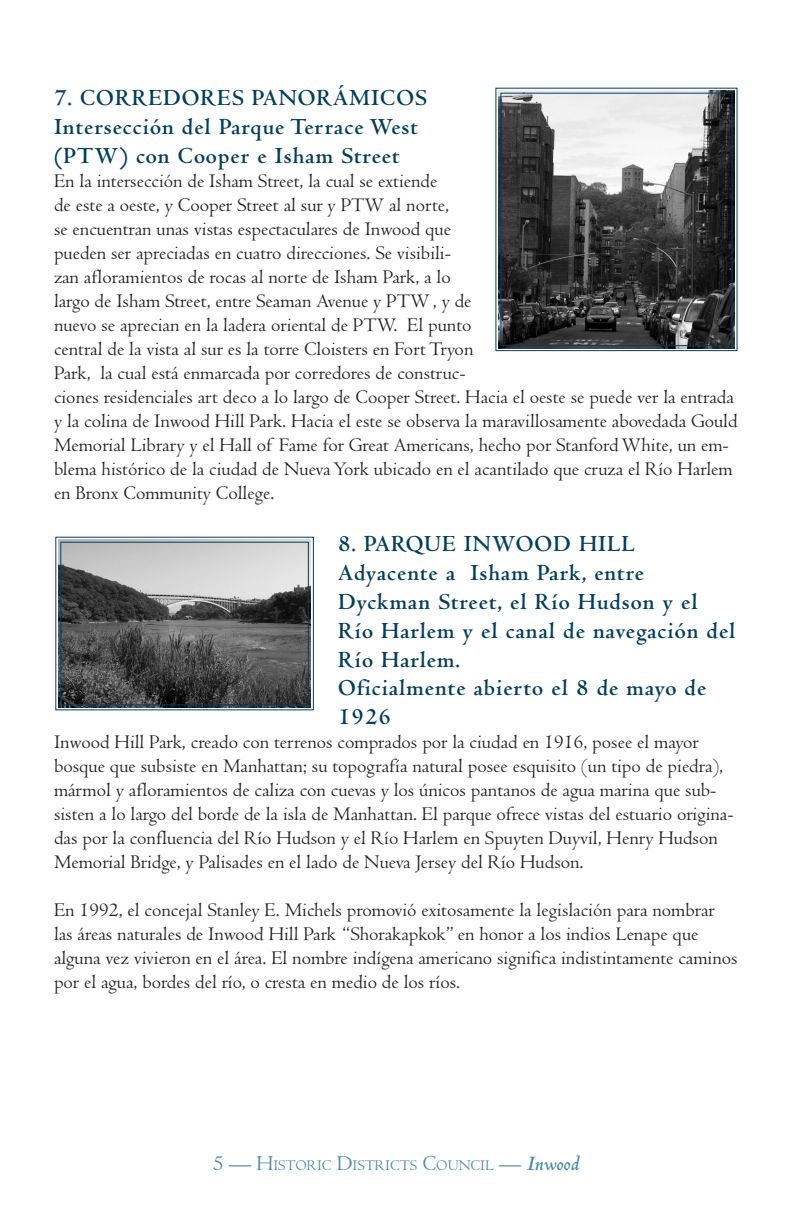
<style>
.page{position:relative;width:792px;height:1224px;background:#fff}
.page>*{position:absolute;margin:0;border:0;box-sizing:border-box;transform-origin:0 0}
.Text{font:700 24px/28.8px "Centaur";letter-spacing:.04em;color:#003e5e}
.t1{font:20px/24px "Centaur";color:#231f20}
.t2{font:15.4px "Centaur";color:#4d8ba8}
.s1{font-size:22px}
.s2{font-weight:700;font-style:italic;font-size:22px}
</style>
<div class="page">
<svg style="left:495px;top:87px;width:243px;height:265px;background:#646566"></svg>
<div style="left:500px;top:93px;width:233px;height:253px;border:1px solid #003e5e"></div>
<svg style="left:55px;top:536px;width:259px;height:175px;background:#757777"></svg>
<div style="left:60px;top:542px;width:249px;height:163px;border:1px solid #003e5e"></div>
<p class="Text" style="left:54px;top:84px;width:374px">7. CORREDORES PANORÁMICOS</p>
<p class="Text" style="left:54px;top:113px;width:366px">Intersección del Parque Terrace West</p>
<p class="Text" style="left:54px;top:142px;width:347px">(PTW) con Cooper e Isham Street</p>
<p class="t1" style="left:54px;top:169px;width:685px">En la intersección de Isham Street, la cual se extiende<br>de este a oeste, y Cooper Street al sur y PTW al norte,<br>se encuentran unas vistas espectaculares de Inwood que<br>pueden ser apreciadas en cuatro direcciones. Se visibili-<br>zan afloramientos de rocas al norte de Isham Park, a lo<br>largo de Isham Street, entre Seaman Avenue y PTW , y de<br>nuevo se aprecian en la ladera oriental de PTW. El punto<br>central de la vista al sur es la torre Cloisters en Fort Tryon<br>Park, la cual está enmarcada por corredores de construc-<br>ciones residenciales art deco a lo largo de Cooper Street. Hacia el oeste se puede ver la entrada y la colina de Inwood Hill Park. Hacia el este se observa la maravillosamente abovedada Gould Memorial Library y el Hall of Fame for Great Americans, hecho por Stanford White, un em&shy;blema histórico de la ciudad de Nueva York ubicado en el acantilado que cruza el Río Harlem en Bronx Community College.</p>
<p class="Text" style="left:338px;top:530px;width:298px">8. PARQUE INWOOD HILL</p>
<p class="Text" style="left:338px;top:559px;width:307px">Adyacente a Isham Park, entre</p>
<p class="Text" style="left:338px;top:588px;width:399px">Dyckman Street, el Río Hudson y el<br>Río Harlem y el canal de navegación del<br>Río Harlem.</p>
<p class="Text" style="left:338px;top:674px;width:370px">Oficialmente abierto el 8 de mayo de<br>1926</p>
<p class="t1" style="left:54px;top:731px;width:681px">Inwood Hill Park, creado con terrenos comprados por la ciudad en 1916, posee el mayor bosque que subsiste en Manhattan; su topografía natural posee esquisito (un tipo de piedra), mármol y afloramientos de caliza con cuevas y los únicos pantanos de agua marina que sub&shy;sisten a lo largo del borde de la isla de Manhattan. El parque ofrece vistas del estuario origina&shy;das por la confluencia del Río Hudson y el Río Harlem en Spuyten Duyvil, Henry Hudson Memorial Bridge, y Palisades en el lado de Nueva Jersey del Río Hudson.</p>
<p class="t1" style="left:54px;top:899px;width:685px">En 1992, el concejal Stanley E. Michels promovió exitosamente la legislación para nombrar las áreas naturales de Inwood Hill Park “Shorakapkok” en honor a los indios Lenape que alguna vez vivieron en el área. El nombre indígena americano significa indistintamente caminos por el agua, bordes del río, o cresta en medio de los ríos.</p>
<p class="t2" style="left:213px;top:1157px;width:368px"><span class="s1">5 — H</span>ISTORIC <span class="s1">D</span>ISTRICTS <span class="s1">C</span>OUNCIL <span class="s1">—</span> <span class="s2">Inwood</span></p>
</div>
